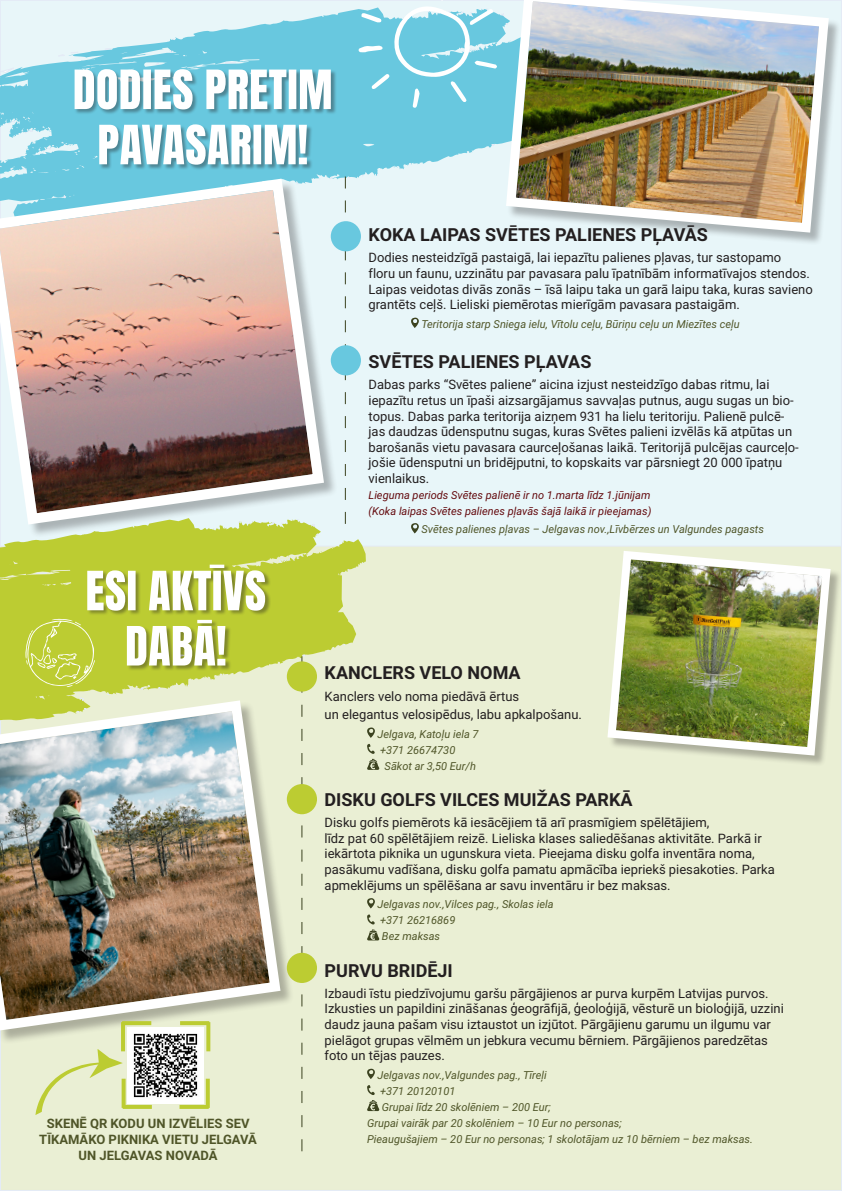
<style>
.page{position:relative;width:842px;height:1191px;background:#fff}
.page>*{position:absolute;margin:0;border:0;box-sizing:border-box;transform-origin:0 0}
.Nosaukumi{font:700 18px "Roboto";color:#231f20}
.pamateksts{font:13px/15.6px "Roboto";color:#231f20}
.pamateksts-2{font:700 13px/15.6px "Roboto";color:#4f5528;text-align:center}
.adrese{font:italic 11px/16px "Roboto";color:#4f5528}
.pamateksts-3{font:italic 11px/15.6px "Roboto";color:#640b0f}
</style>
<div class="page">
<div style="left:0;top:544px;width:842px;height:647px;background:#eaefd4;border:1px solid #e4ebf6"></div>
<div style="left:0;top:0;width:842px;height:546px;background:#e8f6f9;border:1px solid #e4ebf6"></div>
<svg style="left:0;top:7px;width:501px;height:221px"></svg>
<svg style="left:377px;top:173px;width:2px;height:25px"></svg>
<svg style="left:406px;top:162px;width:6px;height:3px"></svg>
<svg style="left:491px;top:143px;width:10px;height:12px"></svg>
<svg style="left:0;top:47px;width:333px;height:133px;background:#9cd5e2"></svg>
<svg style="left:411px;top:317px;width:8px;height:11px"></svg>
<svg style="left:411px;top:523px;width:8px;height:10px"></svg>
<div style="left:507px;top:0;width:334px;height:245px;background:#231f20;opacity:.31"></div>
<img style="left:501px;top:0;width:333px;height:237px">
<div style="left:608px;top:552px;width:234px;height:215px;background:#231f20;opacity:.31"></div>
<img style="left:603px;top:546px;width:232px;height:214px">
<div style="left:0;top:180px;width:338px;height:359px;background:#e8f6f9"></div>
<svg style="left:0;top:173px;width:330px;height:345px;background:#bfaca7"></svg>
<div style="left:0;top:701px;width:294px;height:343px;background:#231f20;opacity:.31"></div>
<img style="left:0;top:738px;width:286px;height:298px">
<svg style="left:358px;top:0;width:150px;height:108px;background:#88d3e5"></svg>
<svg style="left:367px;top:727px;width:8px;height:11px"></svg>
<svg style="left:367px;top:744px;width:13px;height:26px"></svg>
<svg style="left:367px;top:898px;width:8px;height:10px"></svg>
<svg style="left:367px;top:914px;width:13px;height:26px"></svg>
<svg style="left:367px;top:1068px;width:8px;height:11px"></svg>
<svg style="left:367px;top:1085px;width:13px;height:26px"></svg>
<svg style="left:0;top:518px;width:366px;height:220px"></svg>
<svg style="left:187px;top:684px;width:2px;height:25px"></svg>
<svg style="left:217px;top:673px;width:6px;height:2px"></svg>
<svg style="left:343px;top:643px;width:23px;height:8px"></svg>
<svg style="left:129px;top:686px;width:15px;height:24px"></svg>
<svg style="left:213px;top:528px;width:5px;height:3px"></svg>
<svg style="left:271px;top:492px;width:32px;height:75px"></svg>
<svg style="left:311px;top:507px;width:8px;height:29px"></svg>
<div style="left:87px;top:564px;width:184px;height:107px;background:#231f20;opacity:.4"></div>
<svg style="left:127px;top:620px;width:98px;height:45px;background:#dbe0b0"></svg>
<svg style="left:87px;top:550px;width:178px;height:60px;background:#d0d885"></svg>
<img style="left:128px;top:1027px;width:76px;height:76px">
<svg style="left:25px;top:618px;width:70px;height:94px;background:#c4d24b"></svg>
<svg style="left:35px;top:1049px;width:88px;height:66px"></svg>
<svg style="left:122px;top:1021px;width:29px;height:4px"></svg>
<hr style="left:121px;top:1022px;width:4px;height:29px;background:#bccc32">
<svg style="left:180px;top:1104px;width:29px;height:4px"></svg>
<svg style="left:206px;top:1078px;width:4px;height:29px"></svg>
<svg style="left:123px;top:1104px;width:29px;height:4px"></svg>
<svg style="left:122px;top:1078px;width:4px;height:29px"></svg>
<svg style="left:180px;top:1021px;width:29px;height:4px"></svg>
<svg style="left:206px;top:1022px;width:4px;height:29px"></svg>
<svg style="left:345px;top:176px;width:6px;height:348px"></svg>
<svg style="left:301px;top:654px;width:11px;height:497px"></svg>
<div style="left:331px;top:221px;width:30px;height:30px;background:#68c8df;border-radius:50%"></div>
<div style="left:331px;top:345px;width:30px;height:30px;background:#68c8df;border-radius:50%"></div>
<div style="left:287px;top:661px;width:30px;height:30px;background:#bccc32;border-radius:50%"></div>
<div style="left:287px;top:784px;width:30px;height:30px;background:#bccc32;border-radius:50%"></div>
<div style="left:287px;top:952px;width:30px;height:31px;background:#bccc32;border-radius:50%"></div>
<p class="pamateksts-2" style="left:39px;top:1115px;width:219px">SKENĒ QR KODU UN IZVĒLIES SEV<br>TĪKAMĀKO PIKNIKA VIETU JELGAVĀ<br>UN JELGAVAS NOVADĀ</p>
<p class="Nosaukumi" style="left:369px;top:222px;width:341px">KOKA LAIPAS SVĒTES PALIENES PĻAVĀS</p>
<p class="pamateksts" style="left:369px;top:249px;width:446px">Dodies nesteidzīgā pastaigā, lai iepazītu palienes pļavas, tur sastopamo<br>floru un faunu, uzzinātu par pavasara palu īpatnībām informatīvajos stendos.<br>Laipas veidotas divās zonās – īsā laipu taka un garā laipu taka, kuras savieno grantēts ceļš. Lieliski piemērotas mierīgām pavasara pastaigām.</p>
<p class="adrese" style="left:421px;top:316px;width:320px">Teritorija starp Sniega ielu, Vītolu ceļu, Būriņu ceļu un Miezītes ceļu</p>
<p class="Nosaukumi" style="left:369px;top:349px;width:224px">SVĒTES PALIENES PĻAVAS</p>
<p class="pamateksts" style="left:369px;top:376px;width:432px">Dabas parks “Svētes paliene” aicina izjust nesteidzīgo dabas ritmu, lai iepazītu retus un īpaši aizsargājamus savvaļas putnus, augu sugas un bio&shy;topus. Dabas parka teritorija aizņem 931 ha lielu teritoriju. Palienē pulcē&shy;jas daudzas ūdensputnu sugas, kuras Svētes palieni izvēlās kā atpūtas un barošanās vietu pavasara caurceļošanas laikā. Teritorijā pulcējas caurceļo&shy;jošie ūdensputni un bridējputni, to kopskaits var pārsniegt 20 000 īpatņu vienlaikus.</p>
<p class="pamateksts-3" style="left:369px;top:487px;width:284px">Lieguma periods Svētes palienē ir no 1.marta līdz 1.jūnijam (Koka laipas Svētes palienes pļavās šajā laikā ir pieejamas)</p>
<p class="adrese" style="left:422px;top:521px;width:344px">Svētes palienes pļavas – Jelgavas nov.,Līvbērzes un Valgundes pagasts</p>
<p class="Nosaukumi" style="left:325px;top:660px;width:198px">KANCLERS VELO NOMA</p>
<p class="pamateksts" style="left:325px;top:687px;width:196px">Kanclers velo noma piedāvā ērtus</p>
<p class="pamateksts" style="left:325px;top:706px;width:259px">un elegantus velosipēdus, labu apkalpošanu.</p>
<p class="adrese" style="left:378px;top:725px;width:102px">Jelgava, Katoļu iela 7</p>
<p class="adrese" style="left:380px;top:741px;width:77px">+371 26674730</p>
<p class="adrese" style="left:385px;top:757px;width:93px">Sākot ar 3,50 Eur/h</p>
<p class="Nosaukumi" style="left:325px;top:787px;width:309px">DISKU GOLFS VILCES MUIŽAS PARKĀ</p>
<p class="pamateksts" style="left:325px;top:814px;width:452px">Disku golfs piemērots kā iesācējiem tā arī prasmīgiem spēlētājiem,<br>līdz pat 60 spēlētājiem reizē. Lieliska klases saliedēšanas aktivitāte. Parkā ir iekārtota piknika un ugunskura vieta. Pieejama disku golfa inventāra noma, pasākumu vadīšana, disku golfa pamatu apmācība iepriekš piesakoties. Parka apmeklējums un spēlēšana ar savu inventāru ir bez maksas.</p>
<p class="adrese" style="left:378px;top:896px;width:177px">Jelgavas nov.,Vilces pag., Skolas iela</p>
<p class="adrese" style="left:380px;top:912px;width:77px">+371 26216869</p>
<p class="adrese" style="left:382px;top:928px;width:60px">Bez maksas</p>
<p class="Nosaukumi" style="left:325px;top:957px;width:130px">PURVU BRIDĒJI</p>
<p class="pamateksts" style="left:325px;top:985px;width:461px">Izbaudi īstu piedzīvojumu garšu pārgājienos ar purva kurpēm Latvijas purvos.<br>Izkusties un papildini zināšanas ģeogrāfijā, ģeoloģijā, vēsturē un bioloģijā, uzzini daudz jauna pašam visu iztaustot un izjūtot. Pārgājienu garumu un ilgumu var pielāgot grupas vēlmēm un jebkura vecumu bērniem. Pārgājienos paredzētas foto un tējas pauzes.</p>
<p class="adrese" style="left:378px;top:1066px;width:171px">Jelgavas nov.,Valgundes pag., Tīreļi</p>
<p class="adrese" style="left:380px;top:1082px;width:77px">+371 20120101</p>
<p class="adrese" style="left:367px;top:1098px;width:387px;text-indent:15px">Grupai līdz 20 skolēniem – 200 Eur;<br>Grupai vairāk par 20 skolēniem – 10 Eur no personas;<br>Pieaugušajiem – 20 Eur no personas; 1 skolotājam uz 10 bērniem – bez maksas.</p>
</div>
